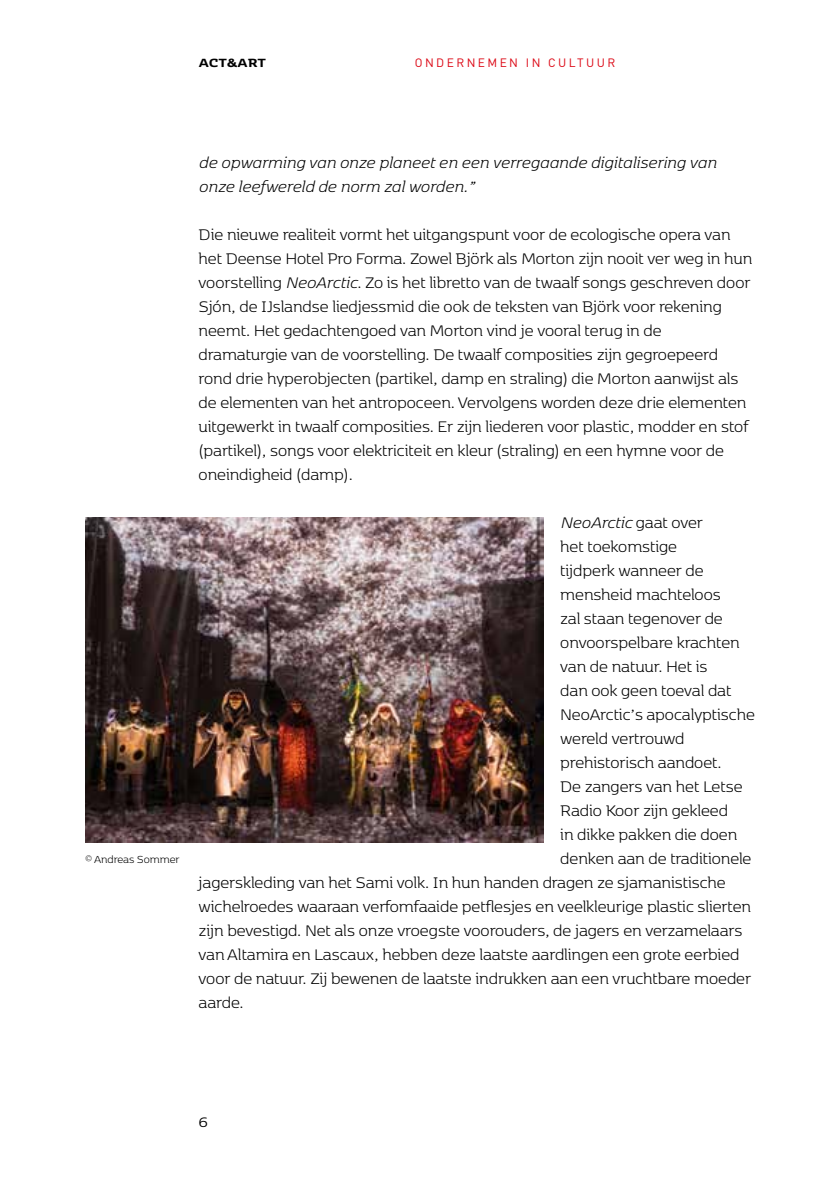
<style>
.page{position:relative;width:840px;height:1191px;background:#fff}
.page>*{position:absolute;margin:0;border:0;box-sizing:border-box;transform-origin:0 0}
.t1{font:300 18px/24px "Kobenhavn";color:#000}
.t2{font:italic 300 18px/24px "Kobenhavn";color:#000}
.t3{font:16px "Kobenhavn";color:#000}
.t4{font:700 14px "Kobenhavn";color:#000}
.t5{font:12px "DIN";letter-spacing:.2em;color:#dc0714}
.t6{font:300 12px "Kobenhavn";color:#000}
.s1{font-style:italic}
.s2{font-style:normal}
</style>
<div class="page">
<img style="left:85px;top:517px;width:458px;height:325px">
<p class="t4" style="left:199px;top:53px;width:68px">ACT&amp;ART</p>
<p class="t5" style="left:414px;top:56px;width:202px">ONDERNEMEN IN CULTUUR</p>
<p class="t6" style="left:85px;top:851px;width:96px">© Andreas Sommer</p>
<p class="t2" style="left:198px;top:149px;width:519px">de opwarming van onze planeet en een verregaande digitalisering van onze leefwereld de norm zal worden.”</p>
<p class="t1" style="left:198px;top:221px;width:555px">Die nieuwe realiteit vormt het uitgangspunt voor de ecologische opera van het Deense Hotel Pro Forma. Zowel Björk als Morton zijn nooit ver weg in hun voorstelling <span class="s1">NeoArctic</span>. Zo is het libretto van de twaalf songs geschreven door Sjón, de IJslandse liedjessmid die ook de teksten van Björk voor rekening neemt. Het gedachtengoed van Morton vind je vooral terug in de dramaturgie van de voorstelling. De twaalf composities zijn gegroepeerd rond drie hyperobjecten (partikel, damp en straling) die Morton aanwijst als de elementen van het antropoceen. Vervolgens worden deze drie elementen uitgewerkt in twaalf composities. Er zijn liederen voor plastic, modder en stof (partikel), songs voor elektriciteit en kleur (straling) en een hymne voor de oneindigheid (damp).</p>
<p class="t2" style="left:560px;top:509px;width:144px">NeoArctic <span class="s2">gaat over</span></p>
<p class="t1" style="left:560px;top:533px;width:118px">het toekomstige</p>
<p class="t1" style="left:560px;top:557px;width:145px">tijdperk wanneer de</p>
<p class="t1" style="left:560px;top:581px;width:162px">mensheid machteloos</p>
<p class="t1" style="left:560px;top:605px;width:164px">zal staan tegenover de</p>
<p class="t1" style="left:560px;top:629px;width:181px">onvoorspelbare krachten</p>
<p class="t1" style="left:560px;top:653px;width:149px">van de natuur. Het is</p>
<p class="t1" style="left:560px;top:677px;width:172px">dan ook geen toeval dat</p>
<p class="t1" style="left:560px;top:701px;width:196px">NeoArctic’s apocalyptische</p>
<p class="t1" style="left:560px;top:725px;width:126px">wereld vertrouwd</p>
<p class="t1" style="left:560px;top:749px;width:163px">prehistorisch aandoet.</p>
<p class="t1" style="left:560px;top:773px;width:184px">De zangers van het Letse</p>
<p class="t1" style="left:560px;top:797px;width:169px">Radio Koor zijn gekleed</p>
<p class="t1" style="left:560px;top:821px;width:178px">in dikke pakken die doen</p>
<p class="t1" style="left:560px;top:845px;width:193px">denken aan de traditionele</p>
<p class="t1" style="left:198px;top:869px;width:528px">jagerskleding van het Sami volk. In hun handen dragen ze sjamanistische</p>
<p class="t1" style="left:198px;top:893px;width:553px">wichelroedes waaraan verfomfaaide petflesjes en veelkleurige plastic slierten</p>
<p class="t1" style="left:198px;top:917px;width:545px">zijn bevestigd. Net als onze vroegste voorouders, de jagers en verzamelaars</p>
<p class="t1" style="left:198px;top:941px;width:542px">van Altamira en Lascaux, hebben deze laatste aardlingen een grote eerbied</p>
<p class="t1" style="left:198px;top:965px;width:553px">voor de natuur. Zij bewenen de laatste indrukken aan een vruchtbare moeder</p>
<p class="t1" style="left:198px;top:989px;width:46px">aarde.</p>
<p class="t3" style="left:198px;top:1111px;width:11px">6</p>
</div>
